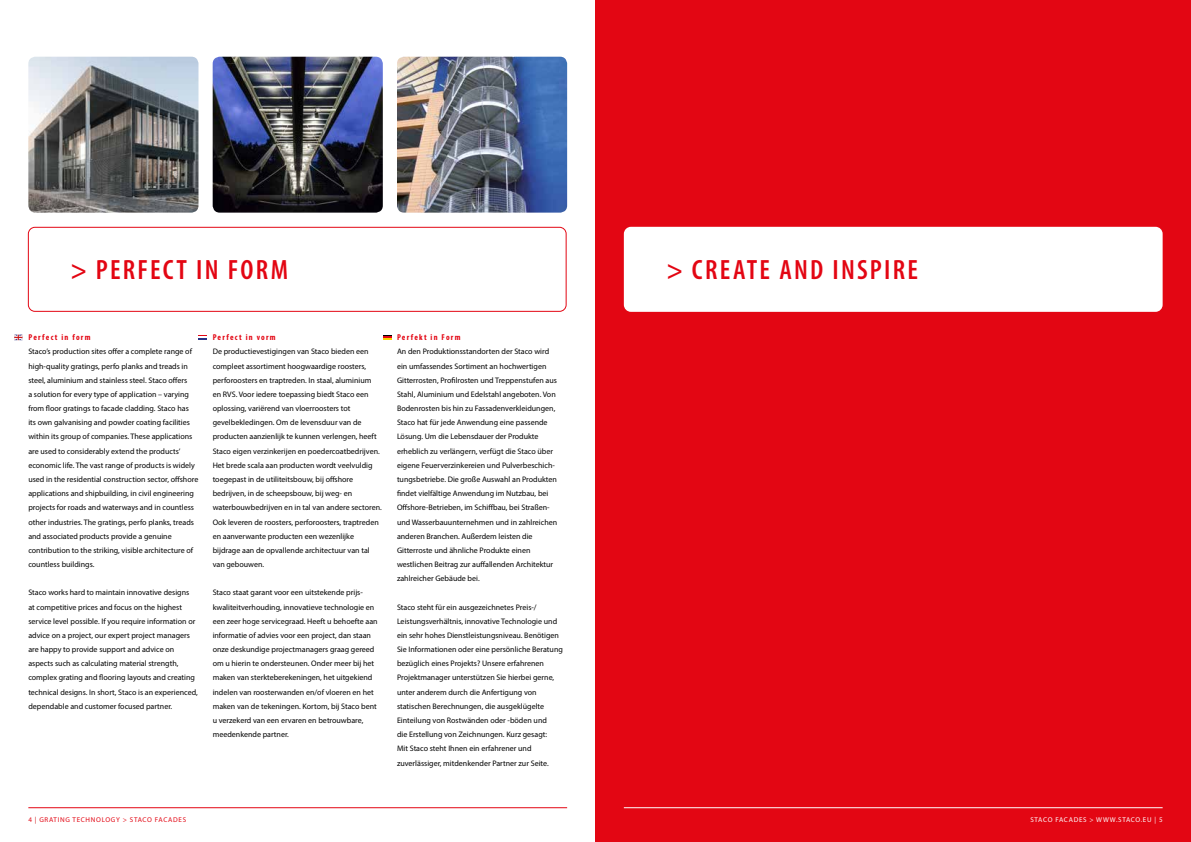
<style>
.page{position:relative;width:1191px;height:842px;background:#fff}
.page>*{position:absolute;margin:0;border:0;box-sizing:border-box;transform-origin:0 0}
.t1{font:600 condensed 28px "Myriad Pro";letter-spacing:.08em;color:#e30613}
.t2{font:700 condensed 8.5px "Myriad Pro";letter-spacing:.15em;color:#e30613}
.t3{font:8px/14.2px "Myriad Pro";color:#000}
.t4{font:7px "Myriad Pro";letter-spacing:.1em;color:#e30613}
.t5{font:7px "Myriad Pro";letter-spacing:.1em;color:#fff}
.s1{color:#cd1719}
</style>
<div class="page">
<hr style="left:28px;top:807px;width:539px;height:1px;background:#e30613">
<div style="left:595px;top:0;width:596px;height:842px;background:#e30613"></div>
<div style="left:624px;top:227px;width:538px;height:85px;background:#fff;border-radius:7px"></div>
<hr style="left:624px;top:807px;width:538px;height:1px;background:#fff">
<img style="left:397px;top:57px;width:170px;height:156px">
<img style="left:213px;top:57px;width:170px;height:156px">
<div style="left:28px;top:227px;width:538px;height:85px;border:1px solid #e30613;border-radius:7px"></div>
<img style="left:28px;top:57px;width:170px;height:156px">
<svg style="left:14px;top:335px;width:9px;height:5px"></svg>
<svg style="left:198px;top:335px;width:9px;height:5px"></svg>
<svg style="left:383px;top:335px;width:8px;height:5px"></svg>
<h1 class="t1" style="left:70px;top:252px;width:219px">&gt; PERFECT IN FORM</h1>
<h1 class="t1" style="left:666px;top:252px;width:253px">&gt; CREATE AND INSPIRE</h1>
<p class="t2" style="left:28px;top:332px;width:64px">Perfect in form</p>
<p class="t3" style="left:28px;top:344px;width:171px">Staco’s production sites offer a complete range of high-quality gratings, perfo planks and treads in steel, aluminium and stainless steel. Staco offers<br>a solution for every type of application – varying from floor gratings to facade cladding. Staco has its own galvanising and powder coating facilities within its group of companies. These applications are used to considerably extend the products’ economic life. The vast range of products is widely used in the residential construction sector, offshore applications and shipbuilding, in civil engineering projects for roads and waterways and in countless other industries. The gratings, perfo planks, treads and associated products provide a genuine contribution to the striking, visible architecture of countless buildings.</p>
<p class="t3" style="left:28px;top:585px;width:171px">Staco works hard to maintain innovative designs<br>at competitive prices and focus on the highest service level possible. If you require information or advice on a project, our expert project managers are happy to provide support and advice on aspects such as calculating material strength, complex grating and flooring layouts and creating technical designs. In short, Staco is an experienced, dependable and customer focused partner.</p>
<p class="t2" style="left:213px;top:332px;width:65px">Perfect in vorm</p>
<p class="t3" style="left:213px;top:344px;width:171px">De productievestigingen van Staco bieden een compleet assortiment hoogwaardige roosters, perforoosters en traptreden. In staal, aluminium en RVS. Voor iedere toepassing biedt Staco een oplossing, variërend van vloerroosters tot gevelbekledingen. Om de levensduur van de producten aanzienlijk te kunnen verlengen, heeft Staco eigen verzinkerijen en poedercoatbedrijven.<br>Het brede scala aan producten wordt veelvuldig toegepast in de utiliteitsbouw, bij offshore bedrijven, in de scheepsbouw, bij weg- en waterbouwbedrijven en in tal van andere sectoren.<br>Ook leveren de roosters, perforoosters, traptreden en aanverwante producten een wezenlijke bijdrage aan de opvallende architectuur van tal van gebouwen.</p>
<p class="t3" style="left:213px;top:585px;width:166px">Staco staat garant voor een uitstekende prijs&shy;kwaliteitverhouding, innovatieve technologie en een zeer hoge servicegraad. Heeft u behoefte aan informatie of advies voor een project, dan staan onze deskundige projectmanagers graag gereed om u hierin te ondersteunen. Onder meer bij het maken van sterkteberekeningen, het uitgekiend indelen van roosterwanden en/of vloeren en het maken van de tekeningen. Kortom, bij Staco bent u verzekerd van een ervaren en betrouwbare, meedenkende partner.</p>
<p class="t2" style="left:397px;top:332px;width:65px">Perfekt in Form</p>
<p class="t3" style="left:397px;top:344px;width:162px">An den Produktionsstandorten der Staco wird ein umfassendes Sortiment an hochwertigen Gitterrosten, Profilrosten und Treppenstufen aus Stahl, Aluminium und Edelstahl angeboten. Von Bodenrosten bis hin zu Fassadenverkleidungen, Staco hat für jede Anwendung eine passende Lösung. Um die Lebensdauer der Produkte erheblich zu verlängern, verfügt die Staco über eigene Feuerverzinkereien und Pulverbeschich&shy;tungsbetriebe. Die große Auswahl an Produkten findet vielfältige Anwendung im Nutzbau, bei Offshore-Betrieben, im Schiffbau, bei Straßen&shy;und Wasserbauunternehmen und in zahlreichen anderen Branchen. Außerdem leisten die Gitterroste und ähnliche Produkte einen westlichen Beitrag zur auffallenden Architektur zahlreicher Gebäude bei.</p>
<p class="t3" style="left:397px;top:600px;width:167px">Staco steht für ein ausgezeichnetes Preis-/ Leistungsverhältnis, innovative Technologie und ein sehr hohes Dienstleistungsniveau. Benötigen Sie Informationen oder eine persönliche Beratung bezüglich eines Projekts? Unsere erfahrenen Projektmanager unterstützen Sie hierbei gerne, unter anderem durch die Anfertigung von statischen Berechnungen, die ausgeklügelte Einteilung von Rostwänden oder -böden und<br>die Erstellung von Zeichnungen. Kurz gesagt:<br>Mit Staco steht Ihnen ein erfahrener und zuverlässiger, mitdenkender Partner zur Seite.</p>
<p class="t4" style="left:28px;top:815px;width:159px">4 <span class="s1">|</span> GRATING TECHNOLOGY &gt; STACO FACADES</p>
<p class="t5" style="left:1030px;top:815px;width:134px">STACO FACADES &gt; WWW.STACO.EU | 5</p>
</div>
